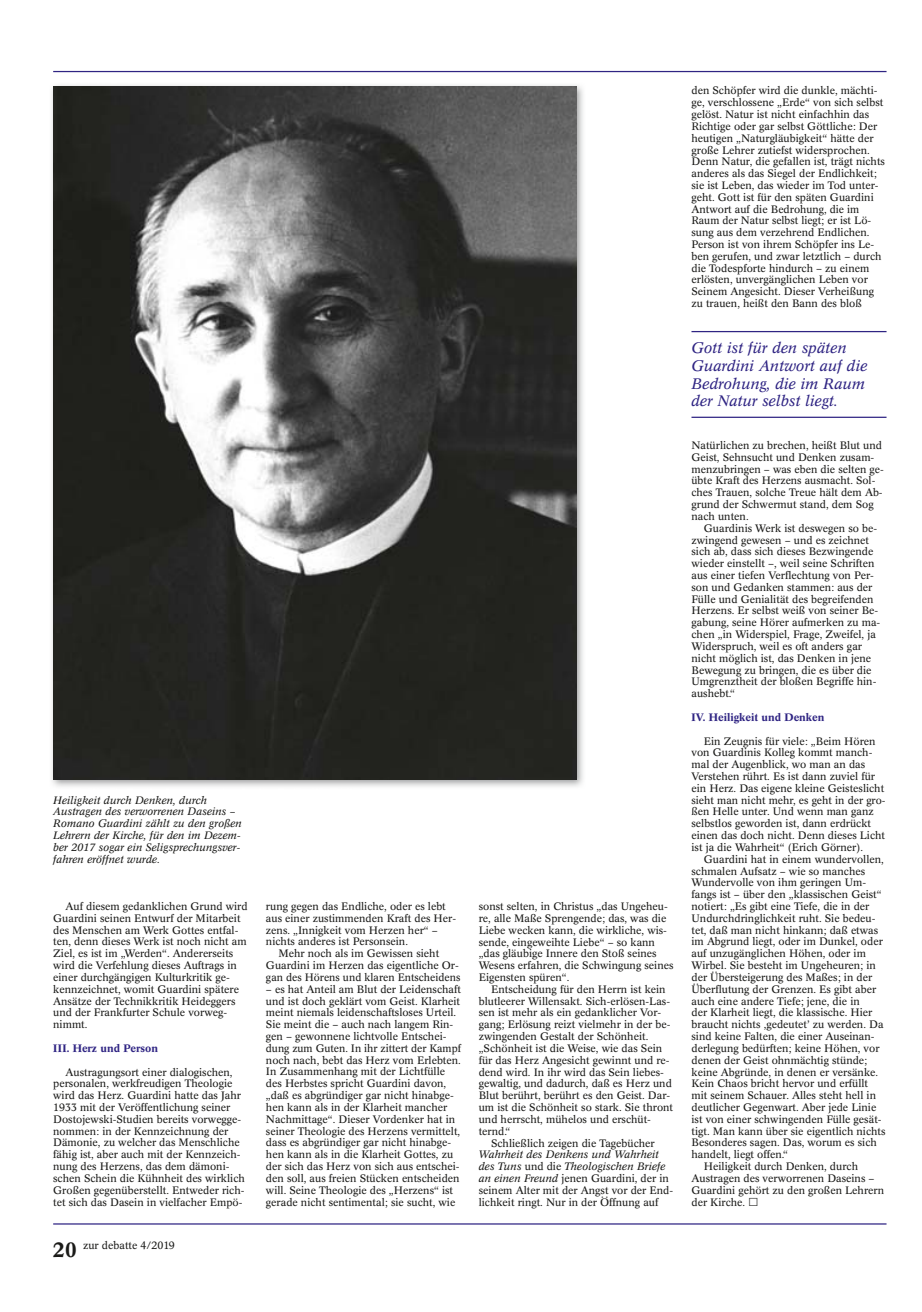
<style>
.page{position:relative;width:922px;height:1312px;background:#fff}
.page>*{position:absolute;margin:0;border:0;box-sizing:border-box;transform-origin:0 0}
.t1{font:italic 15px/17.5px "Concorde BE";color:#2f2483}
.t2{font:10.62px/11.9px "Concorde BE";color:#1a1a18}
.t3{font:italic 10.62px/11.9px "Concorde BE";color:#1a1a18}
.t4{font:500 10.62px "Concorde BE";color:#2f2483}
.s1{font-weight:500;font-size:20.62px}
.s2{font-style:italic}
.s3{font-family:"European Pi Three";font-size:11.75px}
</style>
<div class="page">
<hr style="left:53px;top:1222px;width:833px;height:2px;background:#2f2483">
<hr style="left:53px;top:71px;width:833px;height:1px;background:#2f2483">
<img style="left:52px;top:85px;width:531px;height:702px">
<img style="left:53px;top:86px;width:523px;height:693px">
<hr style="left:691px;top:331px;width:195px;height:1px;background:#2f2483">
<hr style="left:691px;top:416px;width:195px;height:2px;background:#2f2483">
<p class="t3" style="left:53px;top:794px;width:190px">Heiligkeit durch Denken, durch Austragen des verworrenen Daseins – Romano Guardini zählt zu den großen Lehrern der Kirche, für den im Dezem&shy;ber 2017 sogar ein Seligsprechungsver&shy;fahren eröffnet wurde.</p>
<p class="t2" style="left:53px;top:901px;width:196px;text-indent:12px">Auf diesem gedanklichen Grund wird Guardini seinen Entwurf der Mitarbeit des Menschen am Werk Gottes entfal&shy;ten, denn dieses Werk ist noch nicht am Ziel, es ist im „Werden“. Andererseits wird die Verfehlung dieses Auftrags in einer durchgängigen Kulturkritik ge&shy;kennzeichnet, womit Guardini spätere Ansätze der Technikkritik Heideggers und der Frankfurter Schule vorweg&shy;nimmt.</p>
<p class="t4" style="left:53px;top:1043px;width:106px">III. Herz und Person</p>
<p class="t2" style="left:53px;top:1066px;width:193px;text-indent:12px">Austragungsort einer dialogischen, personalen, werkfreudigen Theologie wird das Herz. Guardini hatte das Jahr 1933 mit der Veröffentlichung seiner Dostojewski-Studien bereits vorwegge&shy;nommen: in der Kennzeichnung der Dämonie, zu welcher das Menschliche fähig ist, aber auch mit der Kennzeich&shy;nung des Herzens, das dem dämoni&shy;schen Schein die Kühnheit des wirklich Großen gegenüberstellt. Entweder rich&shy;tet sich das Dasein in vielfacher Empö-</p>
<p class="t2" style="left:53px;top:1239px;width:123px"><span class="s1">20</span> zur debatte 4/2019</p>
<p class="t2" style="left:266px;top:901px;width:181px">rung gegen das Endliche, oder es lebt</p>
<p class="t2" style="left:266px;top:912px;width:192px">aus einer zustimmenden Kraft des Her-</p>
<p class="t2" style="left:266px;top:924px;width:173px">zens. „Innigkeit vom Herzen her“ –</p>
<p class="t2" style="left:266px;top:936px;width:143px">nichts anderes ist Personsein.</p>
<p class="t2" style="left:278px;top:948px;width:162px">Mehr noch als im Gewissen sieht</p>
<p class="t2" style="left:266px;top:960px;width:194px">Guardini im Herzen das eigentliche Or-</p>
<p class="t2" style="left:266px;top:971px;width:196px">gan des Hörens und klaren Entscheidens</p>
<p class="t2" style="left:266px;top:983px;width:196px">– es hat Anteil am Blut der Leidenschaft und ist doch geklärt vom Geist. Klarheit meint niemals leidenschaftsloses Urteil.<br>Sie meint die – auch nach langem Rin&shy;gen – gewonnene lichtvolle Entschei&shy;dung zum Guten. In ihr zittert der Kampf noch nach, bebt das Herz vom Erlebten.<br>In Zusammenhang mit der Lichtfülle des Herbstes spricht Guardini davon, „daß es abgründiger gar nicht hinabge&shy;hen kann als in der Klarheit mancher Nachmittage“. Dieser Vordenker hat in seiner Theologie des Herzens vermittelt, dass es abgründiger gar nicht hinabge&shy;hen kann als in die Klarheit Gottes, zu der sich das Herz von sich aus entschei&shy;den soll, aus freien Stücken entscheiden will. Seine Theologie des „Herzens“ ist gerade nicht sentimental; sie sucht, wie</p>
<p class="t2" style="left:478px;top:901px;width:196px">sonst selten, in Christus „das Ungeheu&shy;re, alle Maße Sprengende; das, was die Liebe wecken kann, die wirkliche, wis&shy;sende, eingeweihte Liebe“ – so kann „das gläubige Innere den Stoß seines Wesens erfahren, die Schwingung seines Eigensten spüren“.</p>
<p class="t2" style="left:491px;top:983px;width:176px">Entscheidung für den Herrn ist kein</p>
<p class="t2" style="left:478px;top:995px;width:193px">blutleerer Willensakt. Sich-erlösen-Las-</p>
<p class="t2" style="left:478px;top:1007px;width:184px">sen ist mehr als ein gedanklicher Vor-</p>
<p class="t2" style="left:478px;top:1019px;width:193px">gang; Erlösung reizt vielmehr in der be-</p>
<p class="t2" style="left:478px;top:1031px;width:171px">zwingenden Gestalt der Schönheit.</p>
<p class="t2" style="left:478px;top:1042px;width:185px">„Schönheit ist die Weise, wie das Sein</p>
<p class="t2" style="left:478px;top:1054px;width:192px">für das Herz Angesicht gewinnt und re-</p>
<p class="t2" style="left:478px;top:1066px;width:187px">dend wird. In ihr wird das Sein liebes-</p>
<p class="t2" style="left:478px;top:1078px;width:195px">gewaltig, und dadurch, daß es Herz und</p>
<p class="t2" style="left:478px;top:1090px;width:193px">Blut berührt, berührt es den Geist. Dar-</p>
<p class="t2" style="left:478px;top:1101px;width:196px">um ist die Schönheit so stark. Sie thront</p>
<p class="t2" style="left:478px;top:1113px;width:174px">und herrscht, mühelos und erschüt-</p>
<p class="t2" style="left:478px;top:1125px;width:33px">ternd.“</p>
<p class="t2" style="left:491px;top:1137px;width:165px">Schließlich zeigen die Tagebücher</p>
<p class="t2" style="left:478px;top:1149px;width:196px"><span class="s2">Wahrheit des Denkens und Wahrheit des Tuns</span> und die <span class="s2">Theologischen Briefe an einen Freund</span> jenen Guardini, der in seinem Alter mit der Angst vor der End&shy;lichkeit ringt. Nur in der Öffnung auf</p>
<p class="t2" style="left:691px;top:86px;width:195px">den Schöpfer wird die dunkle, mächti&shy;ge, verschlossene „Erde“ von sich selbst gelöst. Natur ist nicht einfachhin das Richtige oder gar selbst Göttliche: Der heutigen „Naturgläubigkeit“ hätte der große Lehrer zutiefst widersprochen.<br>Denn Natur, die gefallen ist, trägt nichts anderes als das Siegel der Endlichkeit; sie ist Leben, das wieder im Tod unter&shy;geht. Gott ist für den späten Guardini Antwort auf die Bedrohung, die im Raum der Natur selbst liegt; er ist Lö&shy;sung aus dem verzehrend Endlichen.<br>Person ist von ihrem Schöpfer ins Le&shy;ben gerufen, und zwar letztlich – durch die Todespforte hindurch – zu einem erlösten, unvergänglichen Leben vor Seinem Angesicht. Dieser Verheißung zu trauen, heißt den Bann des bloß</p>
<h1 class="t1" style="left:691px;top:340px;width:177px">Gott ist für den späten<br>Guardini Antwort auf die<br>Bedrohung, die im Raum der Natur selbst liegt.</h1>
<p class="t2" style="left:691px;top:440px;width:194px">Natürlichen zu brechen, heißt Blut und Geist, Sehnsucht und Denken zusam&shy;menzubringen – was eben die selten ge&shy;übte Kraft des Herzens ausmacht. Sol&shy;ches Trauen, solche Treue hält dem Ab&shy;grund der Schwermut stand, dem Sog nach unten.</p>
<p class="t2" style="left:691px;top:523px;width:190px;text-indent:12px">Guardinis Werk ist deswegen so be&shy;zwingend gewesen – und es zeichnet sich ab, dass sich dieses Bezwingende wieder einstellt –, weil seine Schriften aus einer tiefen Verflechtung von Per&shy;son und Gedanken stammen: aus der Fülle und Genialität des begreifenden Herzens. Er selbst weiß von seiner Be&shy;gabung, seine Hörer aufmerken zu ma&shy;chen „in Widerspiel, Frage, Zweifel, ja Widerspruch, weil es oft anders gar nicht möglich ist, das Denken in jene Bewegung zu bringen, die es über die Umgrenztheit der bloßen Begriffe hin&shy;aushebt.“</p>
<p class="t4" style="left:691px;top:712px;width:134px">IV. Heiligkeit und Denken</p>
<p class="t2" style="left:691px;top:735px;width:195px;text-indent:12px">Ein Zeugnis für viele: „Beim Hören von Guardinis Kolleg kommt manch&shy;mal der Augenblick, wo man an das Verstehen rührt. Es ist dann zuviel für ein Herz. Das eigene kleine Geisteslicht sieht man nicht mehr, es geht in der gro&shy;ßen Helle unter. Und wenn man ganz selbstlos geworden ist, dann erdrückt einen das doch nicht. Denn dieses Licht ist ja die Wahrheit“ (Erich Görner).</p>
<p class="t2" style="left:703px;top:853px;width:181px">Guardini hat in einem wundervollen,</p>
<p class="t2" style="left:691px;top:865px;width:175px">schmalen Aufsatz – wie so manches</p>
<p class="t2" style="left:691px;top:877px;width:176px">Wundervolle von ihm geringen Um-</p>
<p class="t2" style="left:691px;top:889px;width:192px">fangs ist – über den „klassischen Geist“</p>
<p class="t2" style="left:691px;top:901px;width:179px">notiert: „Es gibt eine Tiefe, die in der</p>
<p class="t2" style="left:691px;top:912px;width:185px">Undurchdringlichkeit ruht. Sie bedeu-</p>
<p class="t2" style="left:691px;top:924px;width:188px">tet, daß man nicht hinkann; daß etwas</p>
<p class="t2" style="left:691px;top:936px;width:193px">im Abgrund liegt, oder im Dunkel, oder</p>
<p class="t2" style="left:691px;top:948px;width:176px">auf unzugänglichen Höhen, oder im</p>
<p class="t2" style="left:691px;top:960px;width:186px">Wirbel. Sie besteht im Ungeheuren; in</p>
<p class="t2" style="left:691px;top:971px;width:182px">der Übersteigerung des Maßes; in der</p>
<p class="t2" style="left:691px;top:983px;width:186px">Überflutung der Grenzen. Es gibt aber</p>
<p class="t2" style="left:691px;top:995px;width:170px">auch eine andere Tiefe; jene, die in</p>
<p class="t2" style="left:691px;top:1007px;width:182px">der Klarheit liegt, die klassische. Hier</p>
<p class="t2" style="left:691px;top:1019px;width:193px">braucht nichts ‚gedeutet’ zu werden. Da</p>
<p class="t2" style="left:691px;top:1031px;width:185px">sind keine Falten, die einer Auseinan-</p>
<p class="t2" style="left:691px;top:1042px;width:189px">derlegung bedürften; keine Höhen, vor</p>
<p class="t2" style="left:691px;top:1054px;width:177px">denen der Geist ohnmächtig stünde;</p>
<p class="t2" style="left:691px;top:1066px;width:188px">keine Abgründe, in denen er versänke.</p>
<p class="t2" style="left:691px;top:1078px;width:178px">Kein Chaos bricht hervor und erfüllt</p>
<p class="t2" style="left:691px;top:1090px;width:186px">mit seinem Schauer. Alles steht hell in</p>
<p class="t2" style="left:691px;top:1101px;width:186px">deutlicher Gegenwart. Aber jede Linie</p>
<p class="t2" style="left:691px;top:1113px;width:192px">ist von einer schwingenden Fülle gesät-</p>
<p class="t2" style="left:691px;top:1125px;width:195px">tigt. Man kann über sie eigentlich nichts</p>
<p class="t2" style="left:691px;top:1137px;width:187px">Besonderes sagen. Das, worum es sich</p>
<p class="t2" style="left:691px;top:1149px;width:98px">handelt, liegt offen.“</p>
<p class="t2" style="left:703px;top:1161px;width:156px">Heiligkeit durch Denken, durch</p>
<p class="t2" style="left:691px;top:1172px;width:184px">Austragen des verworrenen Daseins –</p>
<p class="t2" style="left:691px;top:1184px;width:194px">Guardini gehört zu den großen Lehrern</p>
<p class="t2" style="left:691px;top:1196px;width:68px">der Kirche. <span class="s3">-</span></p>
</div>
